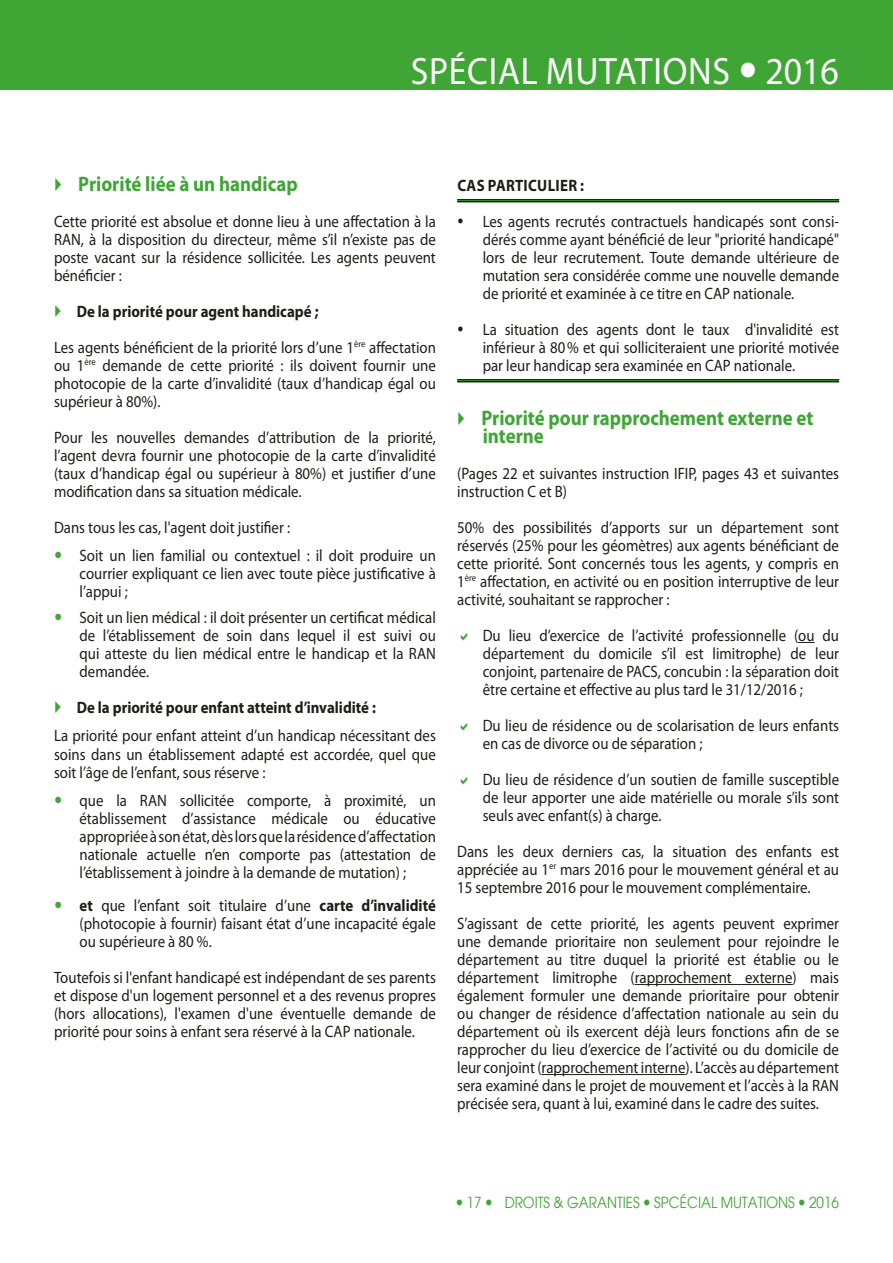
<style>
.page{position:relative;width:893px;height:1263px;background:#fff}
.page>*{position:absolute;margin:0;border:0;box-sizing:border-box;transform-origin:0 0}
.t1{font:38.25px "Myriad Pro";letter-spacing:.02em;color:#fff;scale:.94 1}
.t2{font:700 21px/18px "Myriad Pro";color:#3fa535;scale:.9 1}
.Corps_de_texte_3{font:16.5px/18px "Myriad Pro";color:#1d1d1b;text-align:justify;scale:.9 1}
.Normal{font:16.5px/18px "Myriad Pro";color:#1d1d1b;text-align:justify;scale:.9 1}
.Corps_de_texte_3-2{font:700 16.5px "Myriad Pro";color:#1d1d1b;scale:.9 1}
.Corps_de_texte_3-3{font:700 16.5px "Myriad Pro";letter-spacing:.02em;color:#1d1d1b;scale:.9 1}
.t3{font:15px "Avant Garde";color:#3fa535;scale:.9 1}
.s1{font-weight:700}
</style>
<div class="page">
<div style="left:0;top:0;width:893px;height:89px;background:#3fa535"></div>
<hr style="left:457px;top:199px;width:382px;height:3px;background:#3fa535">
<hr style="left:457px;top:199px;width:382px;height:1px;background:#1d1d1b">
<hr style="left:457px;top:201px;width:382px;height:1px;background:#1d1d1b">
<hr style="left:457px;top:379px;width:382px;height:3px;background:#3fa535">
<hr style="left:457px;top:379px;width:382px;height:1px;background:#1d1d1b">
<hr style="left:457px;top:381px;width:382px;height:1px;background:#1d1d1b">
<svg style="left:798px;top:642px;width:17px;height:1px"></svg>
<hr style="left:635px;top:984px;width:158px;height:1px;background:#1d1d1b">
<hr style="left:542px;top:1074px;width:143px;height:1px;background:#1d1d1b">
<h1 class="t1" style="left:411px;top:47px;width:457px">SPÉCIAL MUTATIONS 2016</h1>
<p class="t2" style="left:78px;top:174px;width:245px">Priorité liée à un handicap</p>
<p class="Corps_de_texte_3" style="left:54px;top:212px;width:426px">Cette priorité est absolue et donne lieu à une affectation à la RAN, à la disposition du directeur, même s’il n’existe pas de poste vacant sur la résidence sollicitée. Les agents peuvent bénéficier :</p>
<p class="Corps_de_texte_3-2" style="left:77px;top:300px;width:270px">De la priorité pour agent handicapé ;</p>
<p class="Corps_de_texte_3" style="left:54px;top:338px;width:426px">Les agents bénéficient de la priorité lors d’une 1<sup>ère</sup> affectation ou 1<sup>ère</sup> demande de cette priorité : ils doivent fournir une photocopie de la carte d’invalidité (taux d’handicap égal ou supérieur à 80%).</p>
<p class="Corps_de_texte_3" style="left:54px;top:428px;width:426px">Pour les nouvelles demandes d’attribution de la priorité, l’agent devra fournir une photocopie de la carte d’invalidité (taux d’handicap égal ou supérieur à 80%) et justifier d’une modification dans sa situation médicale.</p>
<p class="Corps_de_texte_3" style="left:54px;top:518px;width:264px">Dans tous les cas, l'agent doit justifier :</p>
<p class="Corps_de_texte_3" style="left:80px;top:547px;width:397px">Soit un lien familial ou contextuel : il doit produire un courrier expliquant ce lien avec toute pièce justificative à l’appui ;</p>
<p class="Corps_de_texte_3" style="left:80px;top:608px;width:398px">Soit un lien médical : il doit présenter un certificat médical de l’établissement de soin dans lequel il est suivi ou qui atteste du lien médical entre le handicap et la RAN demandée.</p>
<p class="Corps_de_texte_3-2" style="left:77px;top:696px;width:334px">De la priorité pour enfant atteint d’invalidité :</p>
<p class="Normal" style="left:54px;top:727px;width:426px">La priorité pour enfant atteint d’un handicap nécessitant des soins dans un établissement adapté est accordée, quel que soit l’âge de l’enfant, sous réserve :</p>
<p class="Normal" style="left:80px;top:791px;width:398px">que la RAN sollicitée comporte, à proximité, un établissement d’assistance médicale ou éducative appropriée à son état, dès lors que la résidence d’affectation nationale actuelle n’en comporte pas (attestation de l’établissement à joindre à la demande de mutation) ;</p>
<p class="Normal" style="left:80px;top:896px;width:397px"><span class="s1">et</span> que l’enfant soit titulaire d’une <span class="s1">carte d’invalidité </span>(photocopie à fournir) faisant état d’une incapacité égale ou supérieure à 80 %.</p>
<p class="Normal" style="left:54px;top:968px;width:426px">Toutefois si l'enfant handicapé est indépendant de ses parents et dispose d'un logement personnel et a des revenus propres (hors allocations), l'examen d'une éventuelle demande de priorité pour soins à enfant sera réservé à la CAP nationale.</p>
<p class="Corps_de_texte_3-3" style="left:457px;top:174px;width:142px">CAS PARTICULIER :</p>
<p class="Corps_de_texte_3" style="left:483px;top:212px;width:397px;text-indent:-26px">• Les agents recrutés contractuels handicapés sont consi&shy;dérés comme ayant bénéficié de leur "priorité handicapé" lors de leur recrutement. Toute demande ultérieure de mutation sera considérée comme une nouvelle demande de priorité et examinée à ce titre en CAP nationale.</p>
<p class="Corps_de_texte_3" style="left:483px;top:320px;width:398px;text-indent:-26px">• La situation des agents dont le taux d'invalidité est inférieur à 80% et qui solliciteraient une priorité motivée par leur handicap sera examinée en CAP nationale.</p>
<p class="t2" style="left:481px;top:408px;width:370px">Priorité pour rapprochement externe et interne</p>
<p class="Corps_de_texte_3" style="left:457px;top:464px;width:426px">(Pages 22 et suivantes instruction IFIP, pages 43 et suivantes instruction C et B)</p>
<p class="Corps_de_texte_3" style="left:457px;top:518px;width:426px">50% des possibilités d’apports sur un département sont réservés (25% pour les géomètres) aux agents bénéficiant de cette priorité. Sont concernés tous les agents, y compris en 1<sup>ère</sup> affectation, en activité ou en position interruptive de leur activité, souhaitant se rapprocher :</p>
<p class="Corps_de_texte_3" style="left:483px;top:626px;width:398px">Du lieu d’exercice de l’activité professionnelle (ou du département du domicile s’il est limitrophe) de leur conjoint, partenaire de PACS, concubin : la séparation doit être certaine et effective au plus tard le 31/12/2016 ;</p>
<p class="Corps_de_texte_3" style="left:483px;top:716px;width:397px">Du lieu de résidence ou de scolarisation de leurs enfants en cas de divorce ou de séparation ;</p>
<p class="Corps_de_texte_3" style="left:483px;top:770px;width:397px">Du lieu de résidence d’un soutien de famille susceptible de leur apporter une aide matérielle ou morale s’ils sont seuls avec enfant(s) à charge.</p>
<p class="Corps_de_texte_3" style="left:457px;top:842px;width:426px">Dans les deux derniers cas, la situation des enfants est appréciée au 1<sup>er</sup> mars 2016 pour le mouvement général et au 15 septembre 2016 pour le mouvement complémentaire.</p>
<p class="Corps_de_texte_3" style="left:457px;top:914px;width:426px">S’agissant de cette priorité, les agents peuvent exprimer une demande prioritaire non seulement pour rejoindre le département au titre duquel la priorité est établie ou le département limitrophe (rapprochement externe) mais également formuler une demande prioritaire pour obtenir ou changer de résidence d’affectation nationale au sein du département où ils exercent déjà leurs fonctions afin de se rapprocher du lieu d’exercice de l’activité ou du domicile de leur conjoint (rapprochement interne). L’accès au département sera examiné dans le projet de mouvement et l’accès à la RAN précisée sera, quant à lui, examiné dans le cadre des suites.</p>
<p class="t3" style="left:467px;top:1193px;width:18px">17</p>
<p class="t3" style="left:505px;top:1193px;width:373px">DROITS &amp; GARANTIES SPCÉCIAL MUTATIONS 2016</p>
</div>
